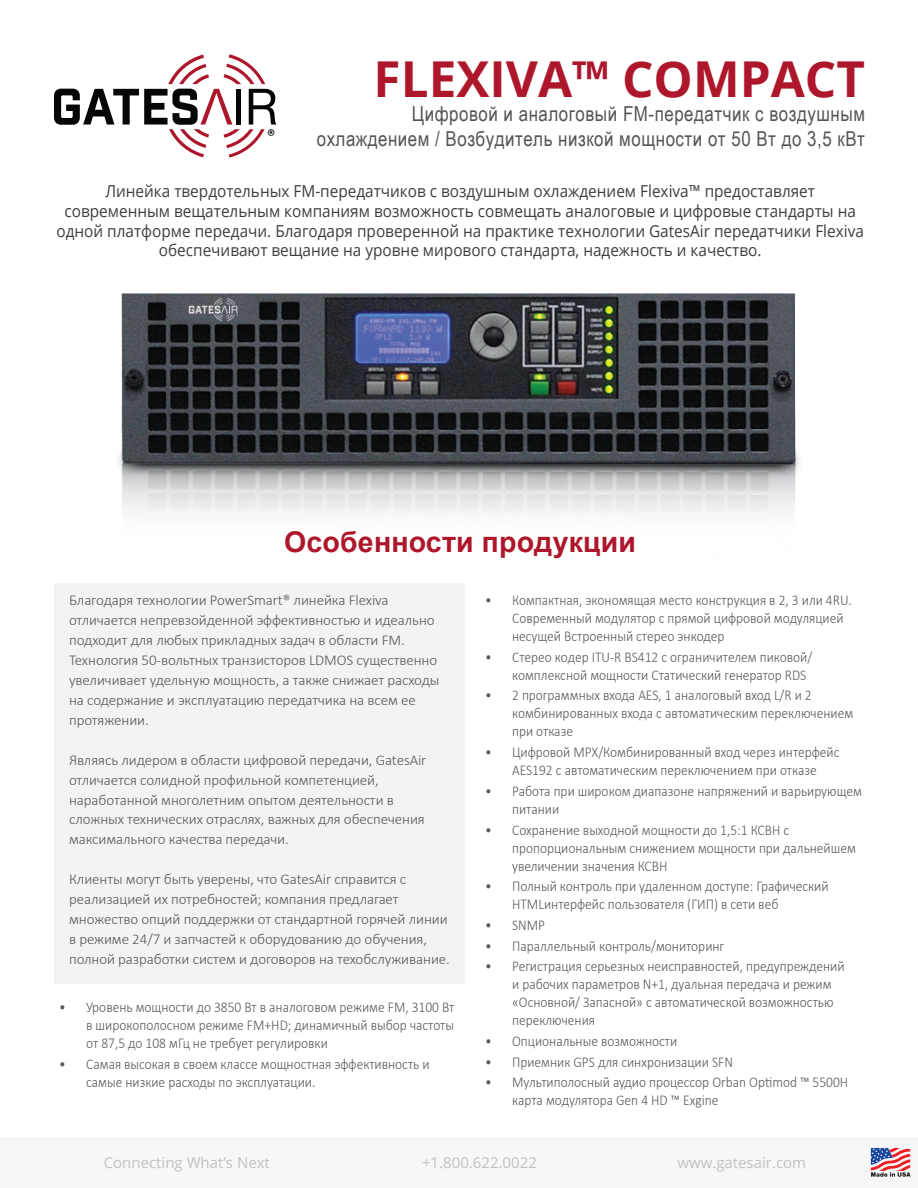
<style>
.page{position:relative;width:918px;height:1188px;background:#fff}
.page>*{position:absolute;margin:0;border:0;box-sizing:border-box;transform-origin:0 0}
.t1{font:700 49.5px "Open Sans";color:#ae172b}
.Heading_2{font:700 28.5px "Arial";letter-spacing:.005em;color:#ae172b}
.t2{font:20.7px/24.8px "Arial Narrow";letter-spacing:.025em;color:#545557;text-align:right}
.t3{font:16.5px/19.8px "Open Sans";color:#3e3e3f;text-align:center;scale:.93 1}
.Body_Text{font:300 15px/18px "Calibri";color:#57585a;scale:.9 1}
.Body_Text-2{font:300 15px/20px "Calibri";color:#57585a}
.t4{font:15px "Open Sans";color:#c1c1c1}
</style>
<div class="page">
<img style="left:119px;top:293px;width:681px;height:220px">
<div style="left:54px;top:583px;width:411px;height:401px;background:#f2f3f4"></div>
<div style="left:0;top:1138px;width:918px;height:50px;background:#f7f7f7"></div>
<svg style="left:871px;top:1148px;width:40px;height:29px"></svg>
<svg style="left:54px;top:54px;width:223px;height:104px"></svg>
<p class="t1" style="left:374px;top:44px;width:493px">FLEXIVA™ COMPACT</p>
<p class="t2" style="left:317px;top:100px;width:550px">Цифровой и аналоговый FМ-передатчик с воздушным охлаждением / Возбудитель низкой мощности от 50 Вт до 3,5 кВт</p>
<p class="t3" style="left:56px;top:181px;width:870px">Линейка твердотельных FM-передатчиков с воздушным охлаждением Flexiva™ предоставляет современным вещательным компаниям возможность совмещать аналоговые и цифровые стандарты на одной платформе передачи. Благодаря проверенной на практике технологии GatesAir передатчики Flexiva обеспечивают вещание на уровне мирового стандарта, надежность и качество.</p>
<p class="Heading_2" style="left:284px;top:522px;width:353px">Особенности продукции</p>
<p class="Body_Text-2" style="left:69px;top:590px;width:372px">Благодаря технологии PowerSmart® линейка Flexiva отличается непревзойденной эффективностью и идеально подходит для любых прикладных задач в области FM.<br>Технология 50-вольтных транзисторов LDMOS существенно увеличивает удельную мощность, а также снижает расходы на содержание и эксплуатацию передатчика на всем ее протяжении.</p>
<p class="Body_Text-2" style="left:69px;top:750px;width:359px">Являясь лидером в области цифровой передачи, GatesAir отличается солидной профильной компетенцией, наработанной многолетним опытом деятельности в сложных технических отраслях, важных для обеспечения максимального качества передачи.</p>
<p class="Body_Text-2" style="left:69px;top:869px;width:382px">Клиенты могут быть уверены, что GatesAir справится с реализацией их потребностей; компания предлагает множество опций поддержки от стандартной горячей линии в режиме 24/7 и запчастей к оборудованию до обучения, полной разработки систем и договоров на техобслуживание.</p>
<p class="Body_Text" style="left:86px;top:998px;width:411px;text-align:justify;text-indent:-27px">• Уровень мощности до 3850 Вт в аналоговом режиме FM, 3100 Вт в широкополосном режиме FM+HD; динамичный выбор частоты от 87,5 до 108 мГц не требует регулировки</p>
<p class="Body_Text" style="left:86px;top:1055px;width:383px;text-indent:-27px">• Самая высокая в своем классе мощностная эффективность и самые низкие расходы по эксплуатации.</p>
<p class="Body_Text" style="left:512px;top:591px;width:379px;text-indent:-27px">• Компактная, экономящая место конструкция в 2, 3 или 4RU.<br>Современный модулятор с прямой цифровой модуляцией несущей Встроенный стерео энкодер</p>
<p class="Body_Text" style="left:512px;top:648px;width:335px;text-indent:-27px">• Стерео кодер ITU-R BS412 с ограничителем пиковой/ комплексной мощности Статический генератор RDS</p>
<p class="Body_Text" style="left:512px;top:686px;width:381px;text-indent:-27px">• 2 программных входа AES, 1 аналоговый вход L/R и 2 комбинированных входа с автоматическим переключением при отказе</p>
<p class="Body_Text" style="left:485px;top:743px;width:395px;text-align:center">• Цифровой MPX/Комбинированный вход через интерфейс<br>AES192 с автоматическим переключением при отказе</p>
<p class="Body_Text" style="left:512px;top:782px;width:390px;text-indent:-27px">• Работа при широком диапазоне напряжений и варьирующем питании</p>
<p class="Body_Text" style="left:512px;top:820px;width:384px;text-indent:-27px">• Сохранение выходной мощности до 1,5:1 КСВН с пропорциональным снижением мощности при дальнейшем увеличении значения КСВН</p>
<p class="Body_Text" style="left:512px;top:877px;width:353px;text-indent:-27px">• Полный контроль при удаленном доступе: Графический<br>HTMLинтерфейс пользователя (ГИП) в сети веб</p>
<p class="Body_Text" style="left:485px;top:916px;width:68px">• SNMP</p>
<p class="Body_Text" style="left:485px;top:936px;width:267px">• Параллельный контроль/мониторинг</p>
<p class="Body_Text" style="left:512px;top:957px;width:371px;text-indent:-27px">• Регистрация серьезных неисправностей, предупреждений и рабочих параметров N+1, дуальная передача и режим «Основной/ Запасной» с автоматической возможностью переключения</p>
<p class="Body_Text" style="left:485px;top:1032px;width:215px">• Опциональные возможности</p>
<p class="Body_Text" style="left:485px;top:1053px;width:277px">• Приемник GPS для синхронизации SFN</p>
<p class="Body_Text" style="left:512px;top:1073px;width:375px;text-indent:-27px">• Мультиполосный аудио процессор Orban Optimod ™ 5500H карта модулятора Gen 4 HD ™ Exgine</p>
<p class="t4" style="left:104px;top:1152px;width:168px">Connecting What’s Next</p>
<p class="t4" style="left:422px;top:1152px;width:116px">+1.800.622.0022</p>
<p class="t4" style="left:677px;top:1152px;width:130px">www.gatesair.com</p>
</div>
